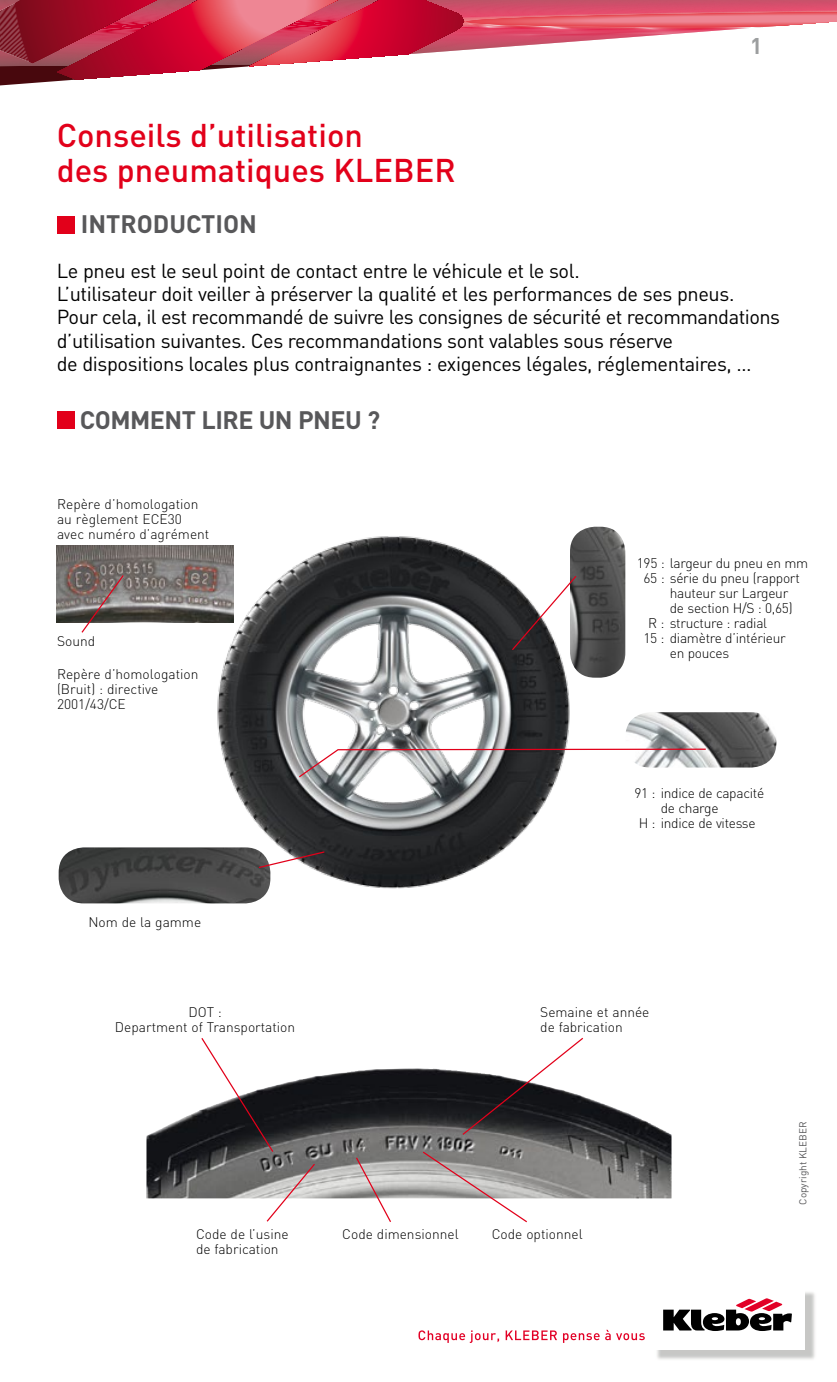
<style>
.page{position:relative;width:837px;height:1382px;background:#fff}
.page>*{position:absolute;margin:0;border:0;box-sizing:border-box;transform-origin:0 0}
.t1{font:500 32.5px/35px "DIN";color:#e2001a}
.t2{font:700 25px "DIN";letter-spacing:-.02em;color:#58585a}
.t3{font:700 22.5px "DIN";color:#9c9e9f}
.t4{font:20px/23.2px "DIN";letter-spacing:-.02em;color:#000}
.t5{font:300 13.75px/15px "DIN";color:#000}
.t6{font:300 13.75px "DIN";letter-spacing:-.02em;color:#000}
.t7{font:10px "DIN";color:#58585a}
</style>
<div class="page">
<svg style="left:0;top:0;width:836px;height:80px"></svg>
<img style="left:657px;top:1292px;width:158px;height:68px">
<div style="left:650px;top:1285px;width:154px;height:65px;background:#fff"></div>
<svg style="left:663px;top:1298px;width:128px;height:33px"></svg>
<svg style="left:418px;top:1330px;width:81px;height:13px"></svg>
<svg style="left:505px;top:1330px;width:94px;height:13px"></svg>
<svg style="left:605px;top:1330px;width:39px;height:10px"></svg>
<img style="left:190px;top:536px;width:380px;height:368px">
<img style="left:146px;top:1068px;width:525px;height:130px">
<svg style="left:200px;top:1038px;width:74px;height:115px"></svg>
<svg style="left:461px;top:1037px;width:123px;height:99px"></svg>
<svg style="left:421px;top:1150px;width:107px;height:73px"></svg>
<svg style="left:354px;top:1156px;width:38px;height:66px"></svg>
<svg style="left:265px;top:1162px;width:51px;height:60px"></svg>
<img style="left:57px;top:545px;width:176px;height:77px">
<svg style="left:80px;top:574px;width:45px;height:59px"></svg>
<img style="left:626px;top:712px;width:150px;height:55px">
<svg style="left:297px;top:748px;width:409px;height:31px"></svg>
<img style="left:569px;top:527px;width:56px;height:151px">
<img style="left:59px;top:847px;width:211px;height:56px">
<svg style="left:257px;top:850px;width:69px;height:19px"></svg>
<div style="left:57px;top:216px;width:17px;height:17px;background:#e2001a"></div>
<div style="left:57px;top:412px;width:17px;height:17px;background:#e2001a"></div>
<svg style="left:510px;top:574px;width:67px;height:77px"></svg>
<h1 class="t1" style="left:57px;top:117px;width:400px">Conseils d’utilisation<br>des pneumatiques KLEBER</h1>
<p class="t3" style="left:750px;top:31px;width:14px">1</p>
<p class="t2" style="left:81px;top:208px;width:178px">INTRODUCTION</p>
<p class="t4" style="left:57px;top:259px;width:724px">Le pneu est le seul point de contact entre le véhicule et le sol.<br>L’utilisateur doit veiller à préserver la qualité et les performances de ses pneus.<br>Pour cela, il est recommandé de suivre les consignes de sécurité et recommandations d’utilisation suivantes. Ces recommandations sont valables sous réserve<br>de dispositions locales plus contraignantes : exigences légales, réglementaires, …</p>
<p class="t2" style="left:80px;top:404px;width:302px">COMMENT LIRE UN PNEU ?</p>
<p class="t5" style="left:57px;top:497px;width:154px">Repère d’homologation au règlement ECE30 avec numéro d’agrément</p>
<p class="t5" style="left:57px;top:633px;width:40px">Sound</p>
<p class="t5" style="left:57px;top:667px;width:143px">Repère d’homologation (Bruit) : directive<br>2001/43/CE</p>
<p class="t5" style="left:88px;top:914px;width:114px">Nom de la gamme</p>
<p class="t6" style="left:636px;top:555px;width:173px">195 : largeur du pneu en mm</p>
<p class="t6" style="left:643px;top:570px;width:158px">65 : série du pneu (rapport</p>
<p class="t6" style="left:669px;top:585px;width:120px">hauteur sur Largeur</p>
<p class="t6" style="left:669px;top:600px;width:124px">de section H/S : 0,65)</p>
<p class="t6" style="left:648px;top:615px;width:120px">R : structure : radial</p>
<p class="t6" style="left:643px;top:630px;width:144px">15 : diamètre d’intérieur</p>
<p class="t6" style="left:669px;top:645px;width:61px">en pouces</p>
<p class="t6" style="left:634px;top:784px;width:131px">91 : indice de capacité</p>
<p class="t6" style="left:660px;top:799px;width:59px">de charge</p>
<p class="t6" style="left:638px;top:814px;width:118px">H : indice de vitesse</p>
<p class="t5" style="left:115px;top:1005px;width:182px;text-align:center">DOT :<br>Department of Transportation</p>
<p class="t5" style="left:540px;top:1005px;width:111px">Semaine et année de fabrication</p>
<p class="t5" style="left:196px;top:1226px;width:94px">Code de l’usine</p>
<p class="t5" style="left:342px;top:1226px;width:118px">Code dimensionnel</p>
<p class="t5" style="left:491px;top:1226px;width:92px">Code optionnel</p>
<p class="t5" style="left:196px;top:1241px;width:84px">de fabrication</p>
<p class="t7" style="left:796px;top:1205px;width:84px;rotate:-90deg">Copyright KLEBER</p>
</div>
